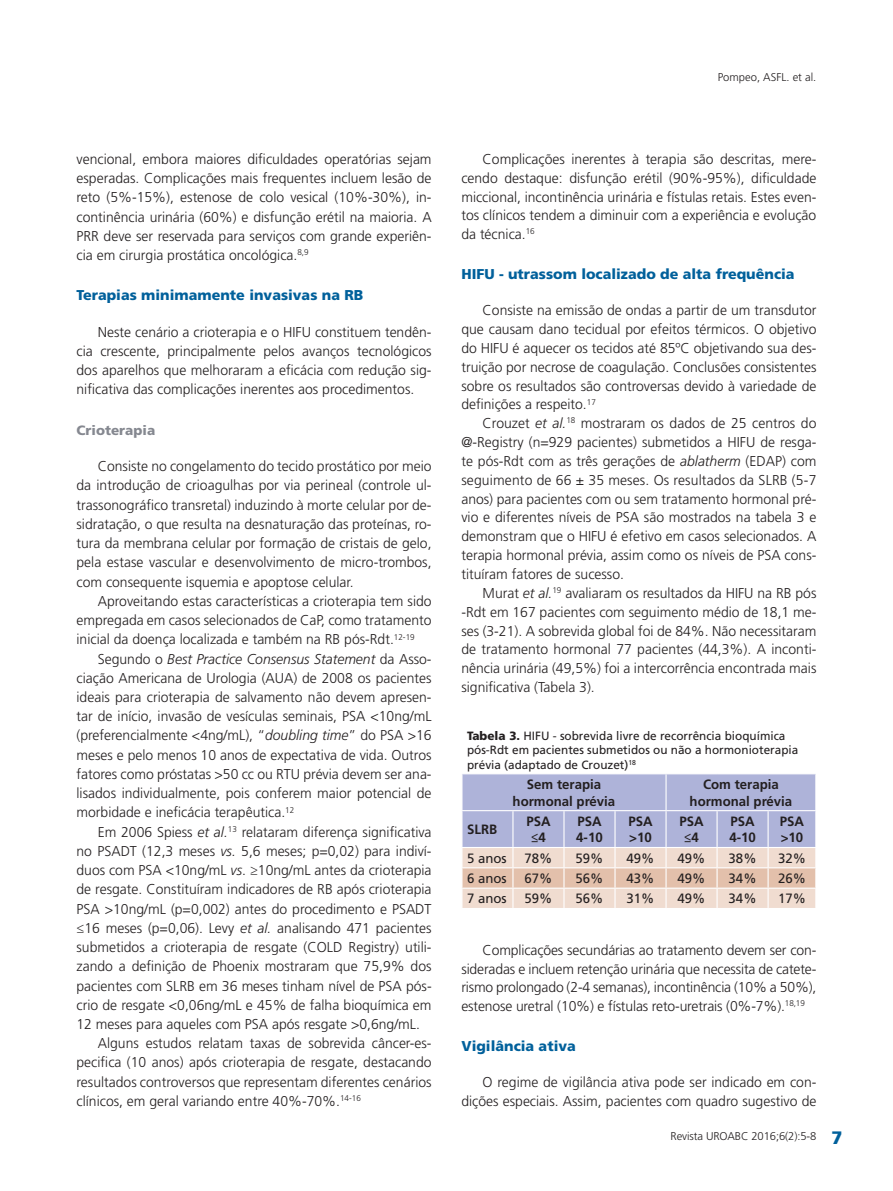
<style>
.page{position:relative;width:893px;height:1191px;background:#fff}
.page>*{position:absolute;margin:0;border:0;box-sizing:border-box;transform-origin:0 0}
._2_Texto{font:300 14.25px/19.2px "Frutiger LT Std";color:#231f20;text-align:justify}
._3_1_Intertitulo_1{font:900 14.25px "Frutiger LT Std";color:#01609b}
._5_2_Tabela_Subtitul{font:700 13.5px/16.5px "Frutiger LT Std";color:#231f20;text-align:center}
._5_3_Tabela_Texto{font:13.5px "Frutiger LT Std";color:#231f20}
._3_2_Intertitulo_2{font:900 13.5px "Frutiger LT Std";color:#858890}
._5_1_Tabela_Titulo{font:12px/14.4px "Frutiger LT Std";color:#231f20}
.t1{font:300 11.25px "Frutiger LT Std";letter-spacing:-.01em;color:#231f20}
.s1{font-style:italic}
.s2{font-weight:900}
.s3{font-weight:900;font-size:18px;color:#01609b}
</style>
<div class="page">
<svg style="left:462px;top:774px;width:354px;height:134px;background:#ccc4d2"></svg>
<p class="_2_Texto" style="left:77px;top:149px;width:357px">vencional, embora maiores dificuldades operatórias sejam esperadas. Complicações mais frequentes incluem lesão de reto (5%-15%), estenose de colo vesical (10%-30%), in&shy;continência urinária (60%) e disfunção erétil na maioria. A PRR deve ser reservada para serviços com grande experiên&shy;cia em cirurgia prostática oncológica.<sup>8,9</sup></p>
<p class="_3_1_Intertitulo_1" style="left:77px;top:287px;width:288px">Terapias minimamente invasivas na RB</p>
<p class="_2_Texto" style="left:77px;top:322px;width:357px;text-indent:21px">Neste cenário a crioterapia e o HIFU constituem tendên&shy;cia crescente, principalmente pelos avanços tecnológicos dos aparelhos que melhoraram a eficácia com redução sig&shy;nificativa das complicações inerentes aos procedimentos.</p>
<p class="_3_2_Intertitulo_2" style="left:77px;top:422px;width:80px">Crioterapia</p>
<p class="_2_Texto" style="left:77px;top:457px;width:357px;text-indent:21px">Consiste no congelamento do tecido prostático por meio da introdução de crioagulhas por via perineal (controle ul&shy;trassonográfico transretal) induzindo à morte celular por de&shy;sidratação, o que resulta na desnaturação das proteínas, ro&shy;tura da membrana celular por formação de cristais de gelo, pela estase vascular e desenvolvimento de micro-trombos, com consequente isquemia e apoptose celular.</p>
<p class="_2_Texto" style="left:77px;top:591px;width:357px;text-indent:21px">Aproveitando estas características a crioterapia tem sido empregada em casos selecionados de CaP, como tratamento inicial da doença localizada e também na RB pós-Rdt.<sup>12-19</sup></p>
<p class="_2_Texto" style="left:77px;top:649px;width:357px;text-indent:21px">Segundo o <span class="s1">Best Practice Consensus Statement</span> da Asso&shy;ciação Americana de Urologia (AUA) de 2008 os pacientes ideais para crioterapia de salvamento não devem apresen&shy;tar de início, invasão de vesículas seminais, PSA &lt;10ng/mL (preferencialmente &lt;4ng/mL), “<span class="s1">doubling time</span>” do PSA &gt;16 meses e pelo menos 10 anos de expectativa de vida. Outros fatores como próstatas &gt;50 cc ou RTU prévia devem ser ana&shy;lisados individualmente, pois conferem maior potencial de morbidade e ineficácia terapêutica.<sup>12</sup></p>
<p class="_2_Texto" style="left:77px;top:822px;width:357px;text-indent:21px">Em 2006 Spiess <span class="s1">et al.</span><sup>13</sup> relataram diferença significativa no PSADT (12,3 meses <span class="s1">vs.</span> 5,6 meses; p=0,02) para indiví&shy;duos com PSA &lt;10ng/mL <span class="s1">vs</span>. ≥10ng/mL antes da crioterapia de resgate. Constituíram indicadores de RB após crioterapia PSA &gt;10ng/mL (p=0,002) antes do procedimento e PSADT ≤16 meses (p=0,06). Levy <span class="s1">et al.</span> analisando 471 pacientes submetidos a crioterapia de resgate (COLD Registry) utili&shy;zando a definição de Phoenix mostraram que 75,9% dos pacientes com SLRB em 36 meses tinham nível de PSA pós&shy;crio de resgate &lt;0,06ng/mL e 45% de falha bioquímica em 12 meses para aqueles com PSA após resgate &gt;0,6ng/mL.</p>
<p class="_2_Texto" style="left:77px;top:1034px;width:357px;text-indent:21px">Alguns estudos relatam taxas de sobrevida câncer-es&shy;pecifica (10 anos) após crioterapia de resgate, destacando resultados controversos que representam diferentes cenários clínicos, em geral variando entre 40%-70%.<sup>14-16</sup></p>
<p class="t1" style="left:718px;top:70px;width:100px">Pompeo, ASFL. et al.</p>
<p class="_2_Texto" style="left:461px;top:150px;width:357px;text-indent:21px">Complicações inerentes à terapia são descritas, mere&shy;cendo destaque: disfunção erétil (90%-95%), dificuldade miccional, incontinência urinária e fístulas retais. Estes even&shy;tos clínicos tendem a diminuir com a experiência e evolução da técnica.<sup>16</sup></p>
<p class="_3_1_Intertitulo_1" style="left:461px;top:266px;width:335px">HIFU - utrassom localizado de alta frequência</p>
<p class="_2_Texto" style="left:461px;top:301px;width:357px;text-indent:21px">Consiste na emissão de ondas a partir de um transdutor que causam dano tecidual por efeitos térmicos. O objetivo do HIFU é aquecer os tecidos até 85ºC objetivando sua des&shy;truição por necrose de coagulação. Conclusões consistentes sobre os resultados são controversas devido à variedade de definições a respeito.<sup>17</sup></p>
<p class="_2_Texto" style="left:461px;top:414px;width:357px;text-indent:21px">Crouzet <span class="s1">et al.</span><sup>18</sup> mostraram os dados de 25 centros do @-Registry (n=929 pacientes) submetidos a HIFU de resga&shy;te pós-Rdt com as três gerações de <span class="s1">ablatherm</span> (EDAP) com seguimento de 66 ± 35 meses. Os resultados da SLRB (5-7 anos) para pacientes com ou sem tratamento hormonal pré&shy;vio e diferentes níveis de PSA são mostrados na tabela 3 e demonstram que o HIFU é efetivo em casos selecionados. A terapia hormonal prévia, assim como os níveis de PSA cons&shy;tituíram fatores de sucesso.</p>
<p class="_2_Texto" style="left:461px;top:583px;width:357px;text-indent:21px">Murat <span class="s1">et al.</span><sup>19</sup> avaliaram os resultados da HIFU na RB pós -Rdt em 167 pacientes com seguimento médio de 18,1 me&shy;ses (3-21). A sobrevida global foi de 84%. Não necessitaram de tratamento hormonal 77 pacientes (44,3%). A inconti&shy;nência urinária (49,5%) foi a intercorrência encontrada mais significativa (Tabela 3).</p>
<p class="_5_1_Tabela_Titulo" style="left:467px;top:728px;width:333px"><span class="s2">Tabela 3.</span> HIFU - sobrevida livre de recorrência bioquímica pós-Rdt em pacientes submetidos ou não a hormonioterapia prévia (adaptado de Crouzet)<sup>18</sup></p>
<p class="_5_2_Tabela_Subtitul" style="left:513px;top:776px;width:104px">Sem terapia hormonal prévia</p>
<p class="_5_2_Tabela_Subtitul" style="left:690px;top:776px;width:104px">Com terapia hormonal prévia</p>
<p class="_5_2_Tabela_Subtitul" style="left:467px;top:821px;width:32px">SLRB</p>
<p class="_5_2_Tabela_Subtitul" style="left:526px;top:813px;width:26px">PSA ≤4</p>
<p class="_5_2_Tabela_Subtitul" style="left:576px;top:813px;width:28px;text-align:left">PSA<br>4-10</p>
<p class="_5_2_Tabela_Subtitul" style="left:628px;top:813px;width:26px;text-align:left">PSA &gt;10</p>
<p class="_5_2_Tabela_Subtitul" style="left:679px;top:813px;width:26px">PSA ≤4</p>
<p class="_5_2_Tabela_Subtitul" style="left:729px;top:813px;width:28px;text-align:left">PSA<br>4-10</p>
<p class="_5_2_Tabela_Subtitul" style="left:780px;top:813px;width:26px;text-align:left">PSA &gt;10</p>
<p class="_5_3_Tabela_Texto" style="left:467px;top:850px;width:41px">5 anos</p>
<p class="_5_3_Tabela_Texto" style="left:524px;top:850px;width:29px">78%</p>
<p class="_5_3_Tabela_Texto" style="left:575px;top:850px;width:29px">59%</p>
<p class="_5_3_Tabela_Texto" style="left:627px;top:850px;width:29px">49%</p>
<p class="_5_3_Tabela_Texto" style="left:678px;top:850px;width:29px">49%</p>
<p class="_5_3_Tabela_Texto" style="left:729px;top:850px;width:29px">38%</p>
<p class="_5_3_Tabela_Texto" style="left:778px;top:850px;width:29px">32%</p>
<p class="_5_3_Tabela_Texto" style="left:467px;top:870px;width:41px">6 anos</p>
<p class="_5_3_Tabela_Texto" style="left:524px;top:870px;width:29px">67%</p>
<p class="_5_3_Tabela_Texto" style="left:575px;top:870px;width:29px">56%</p>
<p class="_5_3_Tabela_Texto" style="left:627px;top:870px;width:29px">43%</p>
<p class="_5_3_Tabela_Texto" style="left:678px;top:870px;width:29px">49%</p>
<p class="_5_3_Tabela_Texto" style="left:729px;top:870px;width:29px">34%</p>
<p class="_5_3_Tabela_Texto" style="left:778px;top:870px;width:29px">26%</p>
<p class="_5_3_Tabela_Texto" style="left:467px;top:890px;width:41px">7 anos</p>
<p class="_5_3_Tabela_Texto" style="left:524px;top:890px;width:29px">59%</p>
<p class="_5_3_Tabela_Texto" style="left:575px;top:890px;width:29px">56%</p>
<p class="_5_3_Tabela_Texto" style="left:627px;top:890px;width:29px">31%</p>
<p class="_5_3_Tabela_Texto" style="left:678px;top:890px;width:29px">49%</p>
<p class="_5_3_Tabela_Texto" style="left:729px;top:890px;width:29px">34%</p>
<p class="_5_3_Tabela_Texto" style="left:778px;top:890px;width:29px">17%</p>
<p class="_2_Texto" style="left:461px;top:940px;width:357px;line-height:18.8px;text-indent:21px">Complicações secundárias ao tratamento devem ser con&shy;sideradas e incluem retenção urinária que necessita de catete&shy;rismo prolongado (2-4 semanas), incontinência (10% a 50%), estenose uretral (10%) e fístulas reto-uretrais (0%-7%).<sup>18,19</sup></p>
<p class="_3_1_Intertitulo_1" style="left:461px;top:1037px;width:116px">Vigilância ativa</p>
<p class="_2_Texto" style="left:461px;top:1072px;width:357px;line-height:18.8px;text-align:right">O regime de vigilância ativa pode ser indicado em con&shy;dições especiais. Assim, pacientes com quadro sugestivo de</p>
<p class="t1" style="left:671px;top:1130px;width:173px">Revista UROABC 2016;6(2):5-8 <span class="s3">7</span></p>
</div>
